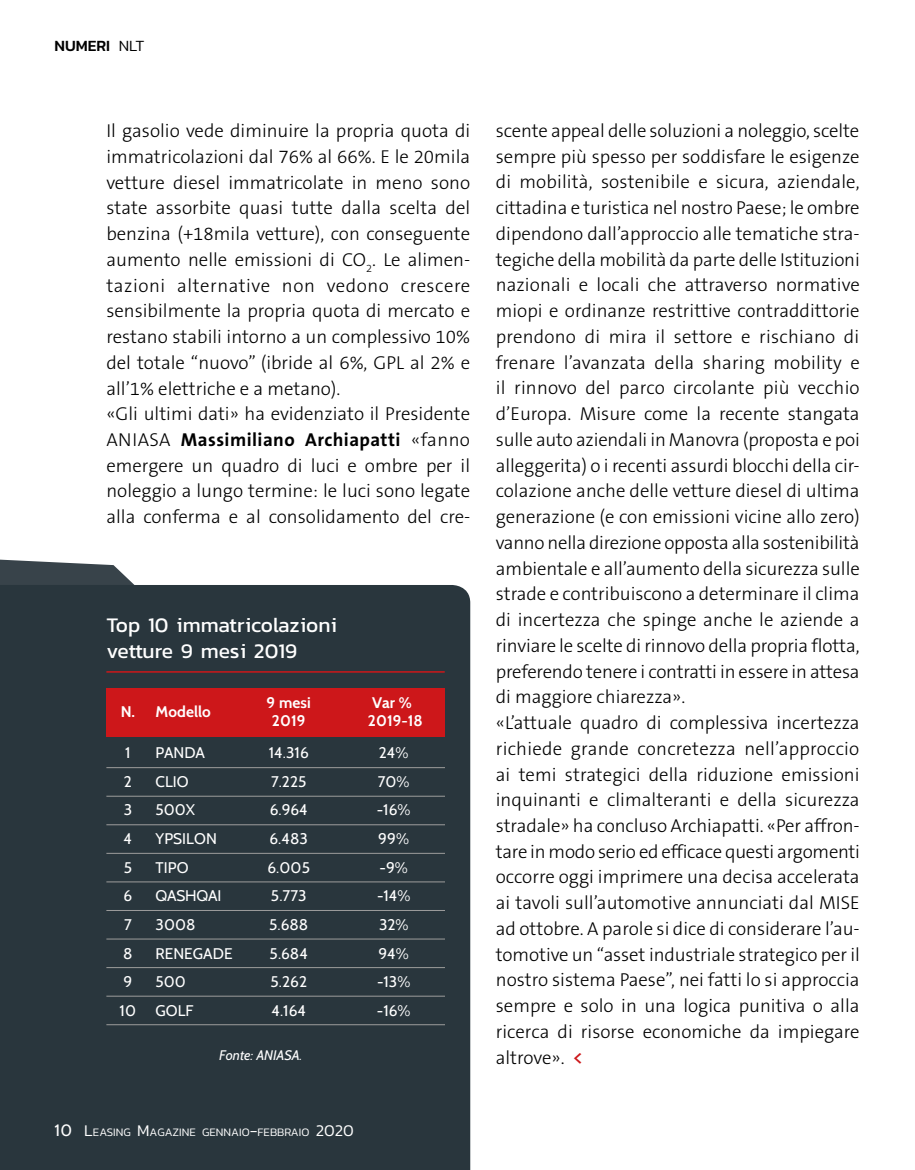
<style>
.page{position:relative;width:915px;height:1170px;background:#fff}
.page>*{position:absolute;margin:0;border:0;box-sizing:border-box;transform-origin:0 0}
.t1{font:21px/26.8px "Kanit";color:#fff}
.t2{font:300 18.75px/25.8px "The Sans B3";color:#000}
.t3{font:700 18.75px "The Sans B7";letter-spacing:.025em;color:#000}
.t4{font:500 15.75px "Kanit";color:#000}
.t5{font:15.45px/28.7px "Cabin";color:#fff}
.t6{font:700 15.45px/18.5px "Cabin";letter-spacing:.005em;color:#fff;text-align:center}
.t7{font:italic 13.8px "Cabin";letter-spacing:-.005em;color:#fff}
.t8{font:300 11.55px "Kanit";color:#fff}
.s1{font-weight:300}
.s2{font-family:"The Sans B3";font-weight:300}
.s3{font-family:"Cabin";font-weight:400;font-size:16.5px}
.s4{font-size:16.5px}
.s5{font-family:"The Sans B6";font-weight:600;color:#cd171a}
</style>
<div class="page">
<svg style="left:0;top:559px;width:135px;height:26px"></svg>
<div style="left:0;top:585px;width:470px;height:584px;background:#29363d"></div>
<div style="left:106px;top:688px;width:338px;height:48px;background:#cd171a"></div>
<hr style="left:106px;top:767px;width:338px;height:1px;background:#9d9d9c">
<hr style="left:106px;top:795px;width:338px;height:1px;background:#9d9d9c">
<hr style="left:106px;top:824px;width:338px;height:1px;background:#9d9d9c">
<hr style="left:106px;top:852px;width:338px;height:1px;background:#9d9d9c">
<hr style="left:106px;top:881px;width:338px;height:1px;background:#9d9d9c">
<hr style="left:106px;top:910px;width:338px;height:1px;background:#9d9d9c">
<hr style="left:106px;top:938px;width:338px;height:1px;background:#9d9d9c">
<hr style="left:106px;top:967px;width:338px;height:1px;background:#9d9d9c">
<hr style="left:106px;top:995px;width:338px;height:1px;background:#9d9d9c">
<hr style="left:106px;top:1024px;width:338px;height:1px;background:#9d9d9c">
<hr style="left:106px;top:671px;width:338px;height:1px;background:#cd171a">
<p class="t4" style="left:54px;top:34px;width:91px">NUMERI <span class="s1">NLT</span></p>
<p class="t2" style="left:106px;top:119px;width:365px">Il gasolio vede diminuire la propria quota di immatricolazioni dal 76% al 66%. E le 20mila vetture diesel immatricolate in meno sono state assorbite quasi tutte dalla scelta del benzina (+18mila vetture), con conseguente aumento nelle emissioni di CO<sub>2</sub>. Le alimen&shy;tazioni alternative non vedono crescere sensibilmente la propria quota di mercato e restano stabili intorno a un complessivo 10% del totale “nuovo” (ibride al 6%, GPL al 2% e all’1% elettriche e a metano).<br>«Gli ultimi dati» ha evidenziato il Presidente</p>
<p class="t3" style="left:106px;top:430px;width:365px"><span class="s2">ANIASA</span> Massimiliano Archiapatti <span class="s2">«fanno</span></p>
<p class="t2" style="left:106px;top:453px;width:365px;text-align:justify">emergere un quadro di luci e ombre per il noleggio a lungo termine: le luci sono legate alla conferma e al consolidamento del cre-</p>
<p class="t1" style="left:106px;top:610px;width:232px">Top 10 immatricolazioni vetture 9 mesi 2019</p>
<p class="t6" style="left:121px;top:702px;width:92px">N. Modello</p>
<p class="t6" style="left:266px;top:693px;width:46px">9 mesi<br>2019</p>
<p class="t6" style="left:368px;top:693px;width:56px;text-align:left">Var %<br>2019-18</p>
<p class="t5" style="left:120px;top:738px;width:18px;text-align:center">1<br>2<br>3<br>4<br>5<br>6<br>7<br>8<br>9<br>10</p>
<p class="t7" style="left:219px;top:1046px;width:85px">Fonte: ANIASA.</p>
<p class="t5" style="left:155px;top:738px;width:79px">PANDA<br>CLIO<br>500X<br>YPSILON<br>TIPO<br>QASHQAI<br>3008<br>RENEGADE<br>500<br>GOLF</p>
<p class="t5" style="left:267px;top:738px;width:44px">14.316<br>7.225<br>6.964<br>6.483<br>6.005<br>5.773<br>5.688<br>5.684<br>5.262<br>4.164</p>
<p class="t5" style="left:376px;top:738px;width:35px">24%<br>70% -16%<br>99% -9% -14%<br>32%<br>94% -13% -16%</p>
<p class="t8" style="left:54px;top:1123px;width:301px"><span class="s3">10</span> <span class="s4">L</span>EASING <span class="s4">M</span>AGAZINE GENNAIO<span class="s4">-</span>FEBBRAIO <span class="s4">2020</span></p>
<p class="t2" style="left:495px;top:118px;width:365px">scente appeal delle soluzioni a noleggio, scelte sempre più spesso per soddisfare le esigenze di mobilità, sostenibile e sicura, aziendale, cittadina e turistica nel nostro Paese; le ombre dipendono dall’approccio alle tematiche stra&shy;tegiche della mobilità da parte delle Istituzioni nazionali e locali che attraverso normative miopi e ordinanze restrittive contraddittorie prendono di mira il settore e rischiano di frenare l’avanzata della sharing mobility e il rinnovo del parco circolante più vecchio d’Europa. Misure come la recente stangata sulle auto aziendali in Manovra (proposta e poi alleggerita) o i recenti assurdi blocchi della cir&shy;colazione anche delle vetture diesel di ultima generazione (e con emissioni vicine allo zero) vanno nella direzione opposta alla sostenibilità ambientale e all’aumento della sicurezza sulle strade e contribuiscono a determinare il clima di incertezza che spinge anche le aziende a rinviare le scelte di rinnovo della propria flotta, preferendo tenere i contratti in essere in attesa di maggiore chiarezza».<br>«L’attuale quadro di complessiva incertezza richiede grande concretezza nell’approccio ai temi strategici della riduzione emissioni inquinanti e climalteranti e della sicurezza stradale» ha concluso Archiapatti. «Per affron&shy;tare in modo serio ed efficace questi argomenti occorre oggi imprimere una decisa accelerata ai tavoli sull’automotive annunciati dal MISE ad ottobre. A parole si dice di considerare l’au&shy;tomotive un “asset industriale strategico per il nostro sistema Paese”, nei fatti lo si approccia sempre e solo in una logica punitiva o alla ricerca di risorse economiche da impiegare altrove». <span class="s5">&lt;</span></p>
</div>
